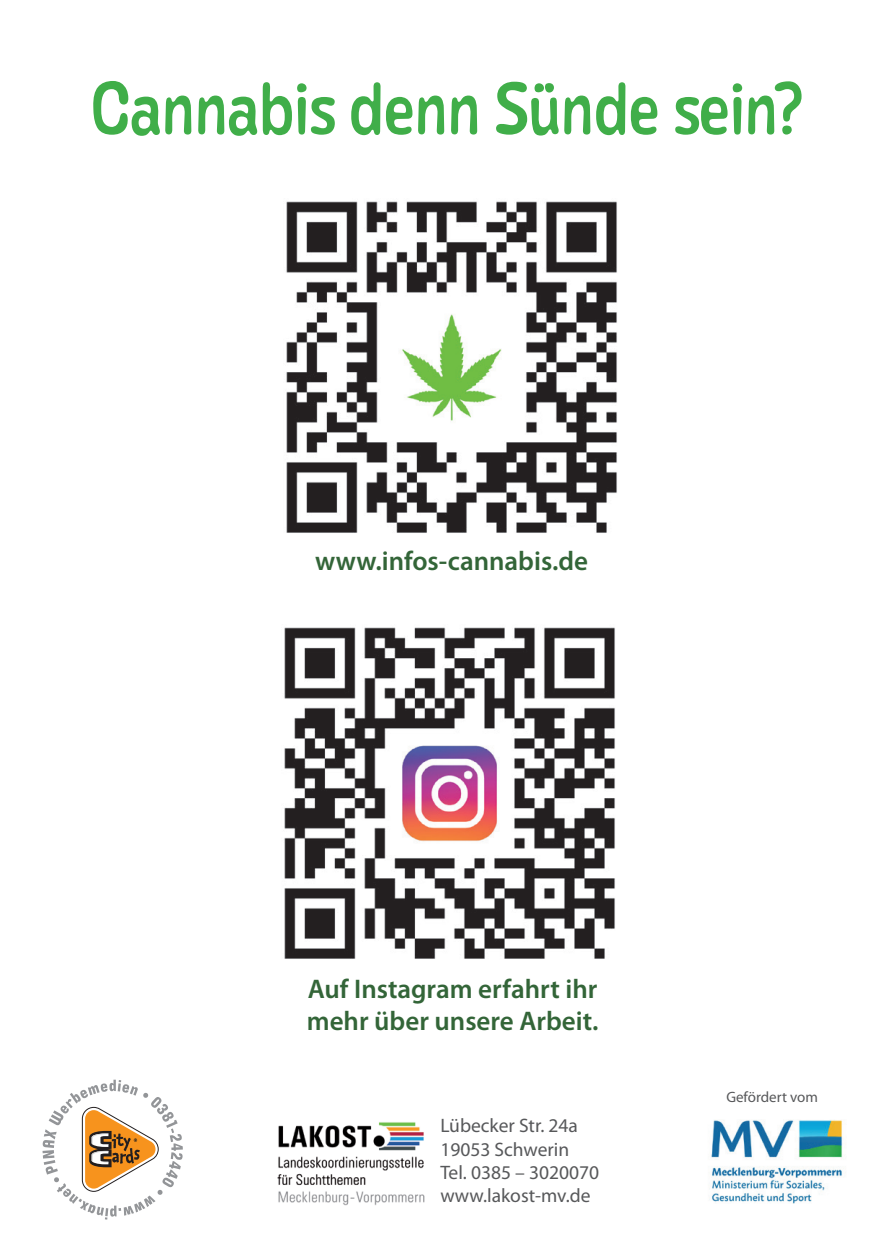
<style>
.page{position:relative;width:893px;height:1259px;background:#fff}
.page>*{position:absolute;margin:0;border:0;box-sizing:border-box;transform-origin:0 0}
.t1{font:72px "Caraque Regular Melted";letter-spacing:.02em;color:#40ae49}
.t2{font:600 27px/32.4px "Myriad Pro";color:#336538}
.t3{font:19.5px/23.4px "Myriad Pro";color:#57585a}
.t4{font:15px "Myriad Pro";color:#57585a}
</style>
<div class="page">
<svg style="left:43px;top:1079px;width:140px;height:140px"></svg>
<img style="left:286px;top:201px;width:331px;height:332px">
<img style="left:284px;top:627px;width:331px;height:332px">
<img style="left:709px;top:1120px;width:135px;height:83px">
<img style="left:277px;top:1122px;width:148px;height:84px">
<h1 class="t1" style="left:91px;top:65px;width:713px">Cannabis denn Sünde sein?</h1>
<p class="t2" style="left:315px;top:544px;width:274px">www.infos-cannabis.de</p>
<p class="t2" style="left:307px;top:972px;width:293px">Auf Instagram erfahrt ihr mehr über unsere Arbeit.</p>
<p class="t3" style="left:440px;top:1113px;width:160px">Lübecker Str. 24a<br>19053 Schwerin<br>Tel. 0385 – 3020070 www.lakost-mv.de</p>
<p class="t4" style="left:726px;top:1087px;width:93px">Gefördert vom</p>
</div>
